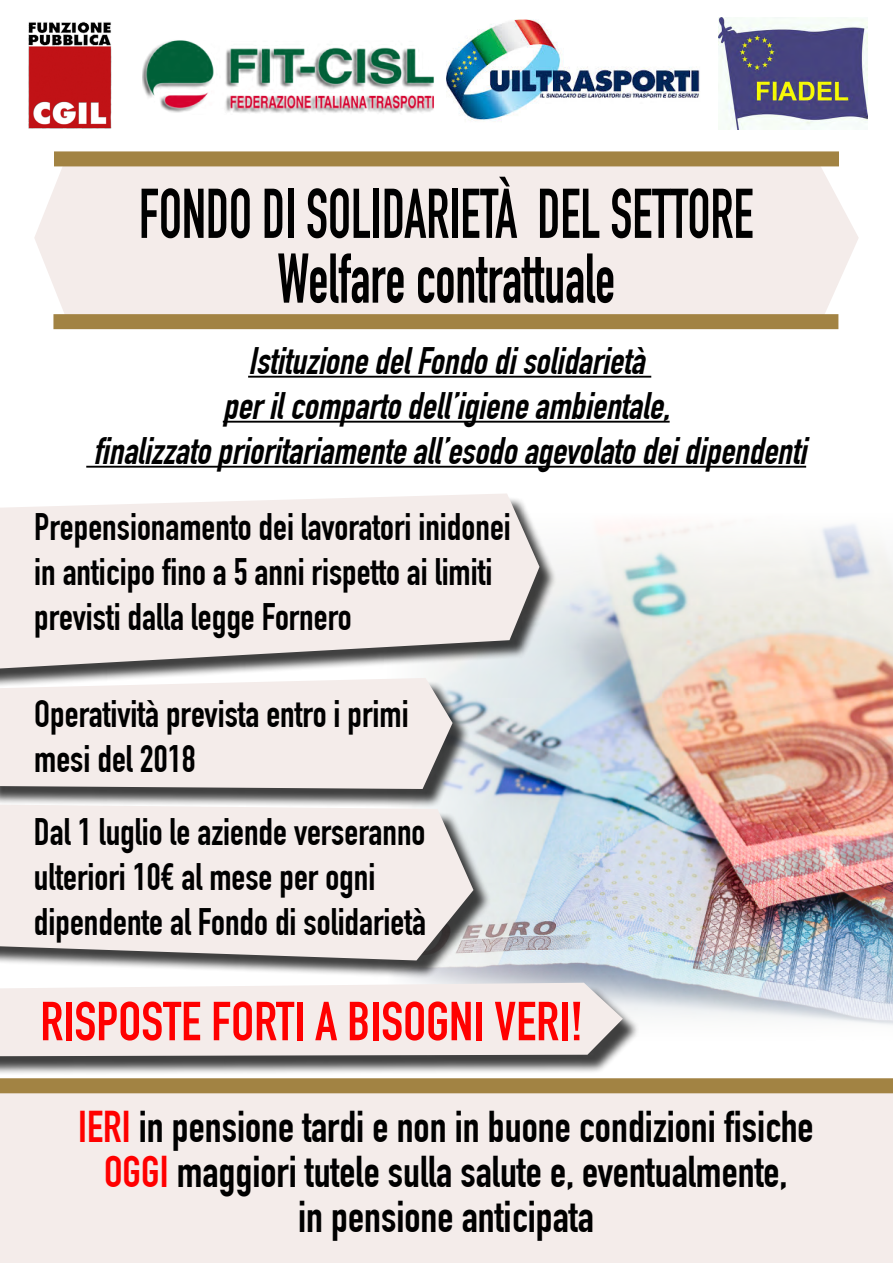
<style>
.page{position:relative;width:893px;height:1263px;background:#fff}
.page>*{position:absolute;margin:0;border:0;box-sizing:border-box;transform-origin:0 0}
.t1{font:700 69.15px/64.8px "DIN Condensed";color:#000;text-align:center;scale:.78 1}
.t2{font:700 54px "DIN Condensed";color:#f00}
.t3{font:700 43.5px/45px "DIN Condensed";color:#000;text-align:center}
.t4{font:700 37.5px/45px "DIN Condensed";color:#000}
.t5{font:italic 700 37.5px/45px "DIN Condensed";color:#000;text-align:center}
.s1{color:#f00}
</style>
<div class="page">
<img style="left:408px;top:523px;width:485px;height:502px">
<div style="left:34px;top:166px;width:825px;height:152px;background:#f4ecea"></div>
<div style="left:0;top:985px;width:641px;height:90px;background:#000;opacity:.75"></div>
<svg style="left:0;top:983px;width:623px;height:73px;background:#f0e8e7"></svg>
<div style="left:0;top:496px;width:558px;height:192px;background:#000;opacity:.75"></div>
<svg style="left:0;top:493px;width:539px;height:175px;background:#e9e2e1"></svg>
<div style="left:0;top:807px;width:491px;height:172px;background:#000;opacity:.75"></div>
<svg style="left:0;top:805px;width:473px;height:155px;background:#e9e2e0"></svg>
<div style="left:0;top:680px;width:471px;height:128px;background:#000;opacity:.75"></div>
<svg style="left:0;top:678px;width:453px;height:111px;background:#eee7e5"></svg>
<div style="left:0;top:1078px;width:893px;height:185px;background:#f4ecea"></div>
<hr style="left:248px;top:376px;width:403px;height:2px;background:#000">
<hr style="left:223px;top:421px;width:447px;height:2px;background:#000">
<hr style="left:86px;top:466px;width:720px;height:2px;background:#000">
<img style="left:28px;top:21px;width:84px;height:108px">
<img style="left:143px;top:40px;width:291px;height:73px">
<img style="left:446px;top:19px;width:254px;height:103px">
<img style="left:718px;top:17px;width:149px;height:113px">
<div style="left:54px;top:151px;width:785px;height:15px;background:#a28343"></div>
<div style="left:53px;top:314px;width:785px;height:15px;background:#a28343"></div>
<div style="left:0;top:1078px;width:893px;height:15px;background:#a28343"></div>
<h1 class="t1" style="left:139px;top:182px;width:789px">FONDO DI SOLIDARIETÀ DEL SETTORE<br>Welfare contrattuale</h1>
<p class="t5" style="left:93px;top:338px;width:723px">IstituzionedelFondodisolidarietà perilcompartodell’igieneambientale, finalizzatoprioritariamenteall’esodoagevolatodeidipendenti</p>
<p class="t4" style="left:34px;top:505px;width:478px">Prepensionamento dei lavoratori inidonei in anticipo fino a 5 anni rispetto ai limiti previsti dalla legge Fornero</p>
<p class="t4" style="left:34px;top:692px;width:376px">Operatività prevista entro i primi mesi del 2018</p>
<p class="t4" style="left:34px;top:809px;width:393px">Dal 1 luglio le aziende verseranno ulteriori 10€ al mese per ogni dipendente al Fondo di solidarietà</p>
<h2 class="t2" style="left:40px;top:990px;width:544px">RISPOSTE FORTI A BISOGNI VERI!</h2>
<p class="t3" style="left:78px;top:1105px;width:737px"><span class="s1">IERI</span> in pensione tardi e non in buone condizioni fisiche<br><span class="s1">OGGI</span> maggiori tutele sulla salute e, eventualmente,<br>in pensione anticipata</p>
</div>
